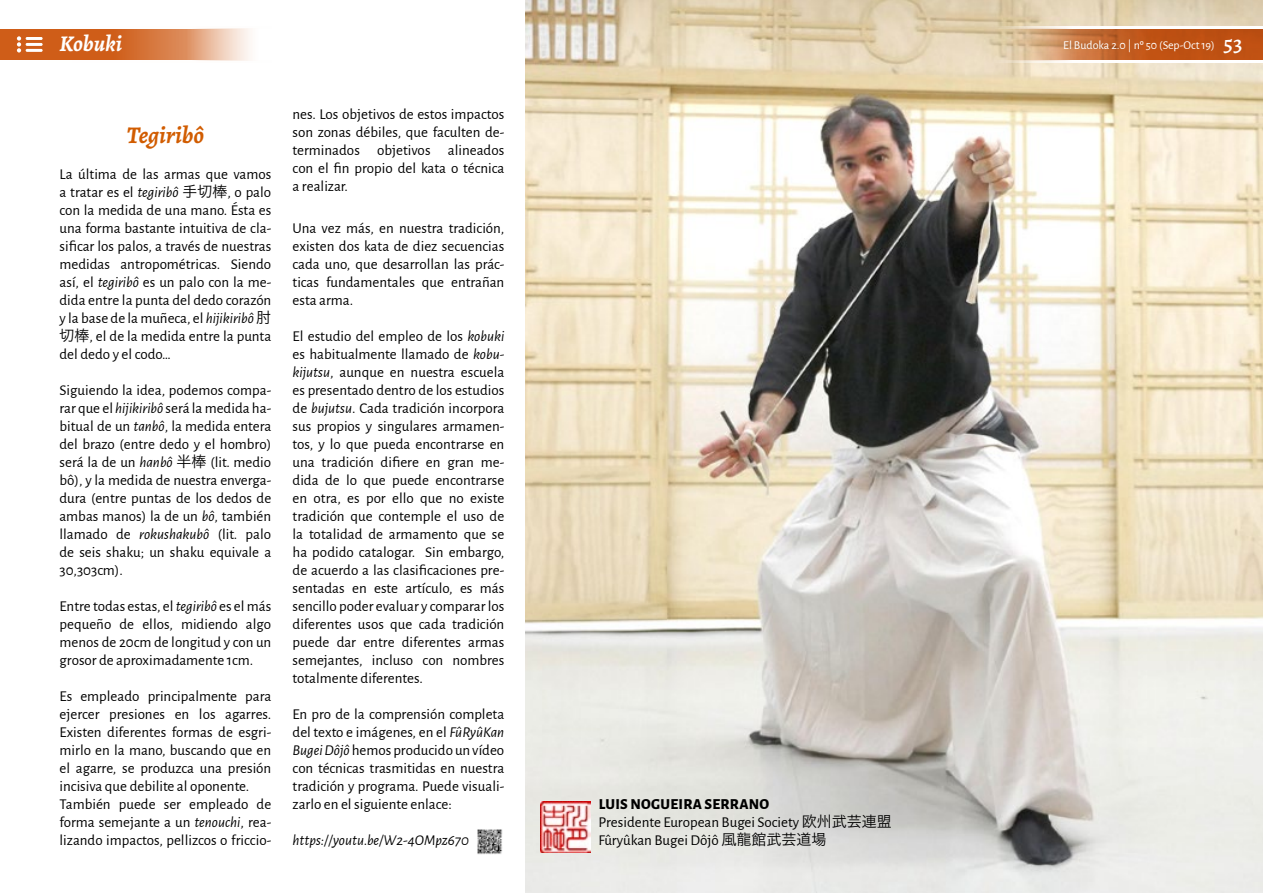
<style>
.page{position:relative;width:1263px;height:893px;background:#fff}
.page>*{position:absolute;margin:0;border:0;box-sizing:border-box;transform-origin:0 0}
.t1{font:italic 700 24px "Alegreya";color:#d15c00}
.t2{font:italic 700 22.5px "Alegreya";color:#fff}
.t3{font:15px/18px "Alegreya Sans";color:#000;text-align:justify}
.t4{font:italic 15px "Alegreya Sans";color:#000}
.t5{font:12px "Alegreya Sans";color:#fff}
.s1{font-family:"Alegreya";font-weight:500;font-size:22.5px}
.s2{font-style:italic}
.s3{font-family:"Hiragino Sans W3"}
.s4{font-weight:800}
</style>
<div class="page">
<img style="left:526px;top:0;width:737px;height:893px">
<img style="left:477px;top:829px;width:26px;height:26px">
<img style="left:540px;top:802px;width:50px;height:51px">
<svg style="left:0;top:28px;width:250px;height:33px;background:#db8855"></svg>
<svg style="left:992px;top:28px;width:271px;height:33px;background:#ca7b48"></svg>
<svg style="left:992px;top:27px;width:271px;height:1px"></svg>
<svg style="left:992px;top:61px;width:271px;height:2px"></svg>
<svg style="left:17px;top:36px;width:4px;height:17px"></svg>
<hr style="left:26px;top:37px;width:17px;height:3px;background:#fff">
<hr style="left:26px;top:43px;width:17px;height:3px;background:#fff">
<hr style="left:26px;top:49px;width:17px;height:3px;background:#fff">
<h2 class="t2" style="left:60px;top:28px;width:64px">Kobuki</h2>
<p class="t5" style="left:1063px;top:37px;width:181px">El Budoka 2.0 | nº 50 (Sep-Oct 19) <span class="s1">53</span></p>
<h1 class="t1" style="left:127px;top:118px;width:79px">Tegiribô</h1>
<p class="t3" style="left:60px;top:165px;width:213px">La última de las armas que vamos a tratar es el <span class="s2">tegiribô</span> <span class="s3">手切棒</span>, o palo con la medida de una mano. Ésta es una forma bastante intuitiva de cla&shy;sificar los palos, a través de nuestras medidas antropométricas. Siendo así, el <span class="s2">tegiribô</span> es un palo con la me&shy;dida entre la punta del dedo corazón y la base de la muñeca, el <span class="s2">hijikiribô</span><span class="s3">肘切棒</span>, el de la medida entre la punta del dedo y el codo…</p>
<p class="t3" style="left:60px;top:381px;width:213px">Siguiendo la idea, podemos compa&shy;rar que el <span class="s2">hijikiribô</span> será la medida ha&shy;bitual de un <span class="s2">tanbô</span>, la medida entera del brazo (entre dedo y el hombro) será la de un <span class="s2">hanbô</span> <span class="s3">半棒</span> (lit. medio bô), y la medida de nuestra enverga&shy;dura (entre puntas de los dedos de ambas manos) la de un <span class="s2">bô</span>, también llamado de <span class="s2">rokushakubô</span> (lit. palo de seis shaku; un shaku equivale a 30,303cm).</p>
<p class="t3" style="left:60px;top:597px;width:213px">Entre todas estas, el <span class="s2">tegiribô</span> es el más pequeño de ellos, midiendo algo menos de 20cm de longitud y con un grosor de aproximadamente 1cm.</p>
<p class="t3" style="left:60px;top:687px;width:213px;text-align:left">Es empleado principalmente para ejercer presiones en los agarres.<br>Existen diferentes formas de esgri&shy;mirlo en la mano, buscando que en el agarre, se produzca una presión incisiva que debilite al oponente.<br>También puede ser empleado de forma semejante a un <span class="s2">tenouchi</span>, rea&shy;lizando impactos, pellizcos o friccio-</p>
<p class="t3" style="left:293px;top:105px;width:213px">nes. Los objetivos de estos impactos son zonas débiles, que faculten de&shy;terminados objetivos alineados con el fin propio del kata o técnica a realizar.</p>
<p class="t3" style="left:293px;top:219px;width:213px">Una vez más, en nuestra tradición, existen dos kata de diez secuencias cada uno, que desarrollan las prác&shy;ticas fundamentales que entrañan esta arma.</p>
<p class="t3" style="left:293px;top:327px;width:213px">El estudio del empleo de los <span class="s2">kobuki </span>es habitualmente llamado de <span class="s2">kobu&shy;kijutsu</span>, aunque en nuestra escuela es presentado dentro de los estudios de <span class="s2">bujutsu</span>. Cada tradición incorpora sus propios y singulares armamen&shy;tos, y lo que pueda encontrarse en una tradición difiere en gran me&shy;dida de lo que puede encontrarse en otra, es por ello que no existe tradición que contemple el uso de la totalidad de armamento que se ha podido catalogar. Sin embargo, de acuerdo a las clasificaciones pre&shy;sentadas en este artículo, es más sencillo poder evaluar y comparar los diferentes usos que cada tradición puede dar entre diferentes armas semejantes, incluso con nombres totalmente diferentes.</p>
<p class="t3" style="left:293px;top:705px;width:213px">En pro de la comprensión completa del texto e imágenes, en el <span class="s2">FûRyûKan Bugei Dôjô</span> hemos producido un vídeo con técnicas trasmitidas en nuestra tradición y programa. Puede visuali&shy;zarlo en el siguiente enlace:</p>
<p class="t4" style="left:293px;top:830px;width:178px">https://youtu.be/W2-4OMpz670</p>
<p class="t3" style="left:598px;top:795px;width:295px;text-align:left"><span class="s4">LUIS NOGUEIRA SERRANO<br></span>Presidente European Bugei Society <span class="s3">欧州武芸連盟<br></span>Fûryûkan Bugei Dôjô <span class="s3">風龍館武芸道場</span></p>
</div>
